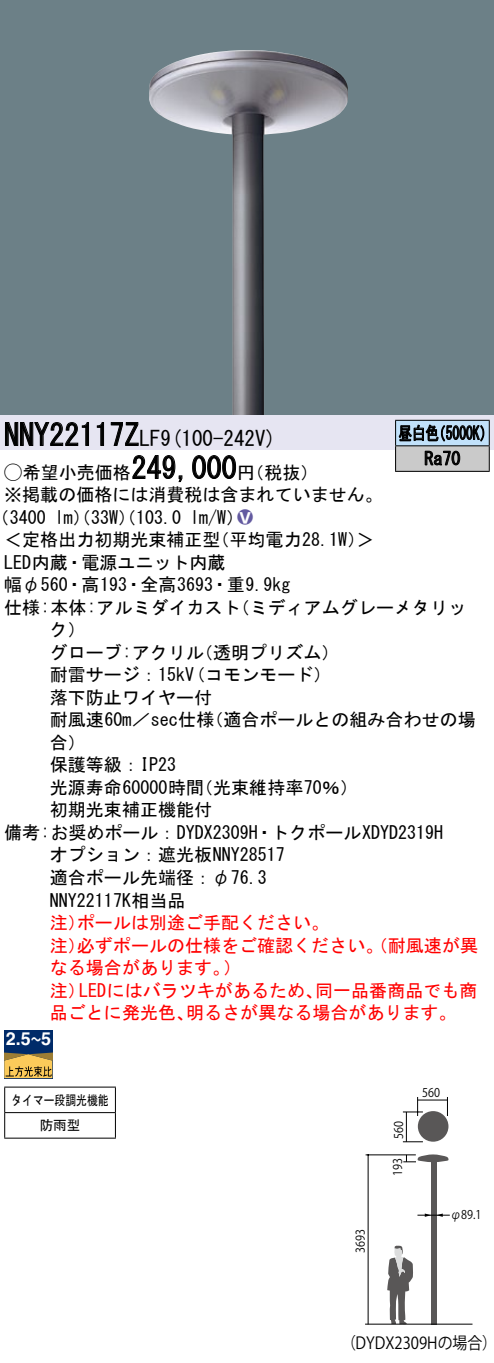
<style>
.page{position:relative;width:494px;height:1363px;background:#fff}
.page>*{position:absolute;margin:0;border:0;box-sizing:border-box;transform-origin:0 0}
.t1{font:30px "MS Gothic";color:#000}
.t2{font:21px "MS Gothic";color:#000}
.t3{font:18px/22.8px "MS Gothic";color:#000}
.t4{font:18px/22.5px "MS Gothic";color:#f00}
.t5{font:18px/25.5px "MS Gothic";color:#000;scale:.75 1}
.t6{font:700 18px "Helvetica";color:#fff}
.t7{font:18px "Ford Classification 1";color:#635aa0}
.t8{font:16.5px "Gothic BBB Pro Medium 90 msp RKSJ H";color:#000;scale:.9 1}
.t9{font:15px "Gothic MB101 Pro De Bold 90 pv RKSJ H";color:#fff;scale:.8 1}
.t10{font:13.5px/25.5px "MS Gothic";color:#000;text-align:center;scale:.8 1}
.t11{font:12px "Gothic BBB Pro Medium 90 msp RKSJ H";color:#000;scale:.9 1}
.s1{font-size:30px}
.s2{font-family:"Ford Classification 1"}
.s3{color:#fff}
</style>
<div class="page">
<div style="left:0;top:0;width:493px;height:415px;background:#6c8087"></div>
<img style="left:149px;top:50px;width:199px;height:365px">
<div style="left:0;top:415px;width:493px;height:35px;background:#e6e5f2"></div>
<svg style="left:5px;top:422px;width:84px;height:24px"></svg>
<svg style="left:96px;top:422px;width:8px;height:24px"></svg>
<svg style="left:110px;top:422px;width:29px;height:24px"></svg>
<svg style="left:132px;top:455px;width:51px;height:27px"></svg>
<svg style="left:192px;top:455px;width:44px;height:24px"></svg>
<div style="left:4px;top:1030px;width:48px;height:48px;background:#002b69"></div>
<svg style="left:4px;top:1052px;width:48px;height:26px"></svg>
<hr style="left:4px;top:1086px;width:112px;height:1px;background:#000">
<hr style="left:4px;top:1112px;width:112px;height:1px;background:#000">
<svg style="left:4px;top:1087px;width:1px;height:50px"></svg>
<svg style="left:115px;top:1087px;width:1px;height:50px"></svg>
<hr style="left:4px;top:1137px;width:112px;height:1px;background:#000">
<hr style="left:395px;top:420px;width:94px;height:1px;background:#000">
<hr style="left:395px;top:471px;width:94px;height:1px;background:#000">
<svg style="left:395px;top:421px;width:94px;height:50px;background:#98a3ab"></svg>
<div style="left:430px;top:1161px;width:6px;height:163px;background:#595757"></div>
<hr style="left:365px;top:1154px;width:50px;height:1px;background:#000">
<hr style="left:367px;top:1154px;width:1px;height:170px;background:#000">
<hr style="left:417px;top:1214px;width:32px;height:1px;background:#000">
<svg style="left:387px;top:1245px;width:26px;height:78px"></svg>
<hr style="left:417px;top:1099px;width:30px;height:1px;background:#000">
<div style="left:417px;top:1111px;width:31px;height:30px;background:#595757;border-radius:50%"></div>
<svg style="left:403px;top:1154px;width:45px;height:8px"></svg>
<svg style="left:402px;top:1097px;width:20px;height:45px"></svg>
<svg style="left:436px;top:1213px;width:6px;height:3px"></svg>
<svg style="left:424px;top:1213px;width:6px;height:3px"></svg>
<hr style="left:365px;top:1323px;width:107px;height:1px;background:#000">
<h1 class="t1" style="left:4px;top:420px;width:122px">NNY22117</h1>
<p class="t2" style="left:124px;top:427px;width:153px"><span class="s1">Z</span>LF (9 100-242 (V</p>
<h1 class="t1" style="left:131px;top:453px;width:106px">249,000</h1>
<p class="t3" style="left:4px;top:461px;width:380px"><span class="s2">A</span>希望小売価格<br>※掲載の価格には消費税は含まれていません。</p>
<p class="t7" style="left:237px;top:508px;width:17px">2<span class="s3">8</span></p>
<p class="t3" style="left:237px;top:461px;width:82px">（円税抜(</p>
<p class="t3" style="left:190px;top:506px;width:55px">l m (W/</p>
<p class="t3" style="left:-8px;top:506px;width:56px">（3400</p>
<p class="t3" style="left:55px;top:506px;width:128px">lm）（33 ）（W 103.0</p>
<p class="t5" style="left:424px;top:420px;width:49px;text-indent:-26px">昼白色<br>Ra70</p>
<p class="t5" style="left:432px;top:420px;width:82px">（5000 (K</p>
<p class="t3" style="left:4px;top:528px;width:217px">＜定格出力初期光束補正型</p>
<p class="t3" style="left:4px;top:551px;width:223px">LED内蔵・電源ユニット内蔵</p>
<p class="t3" style="left:4px;top:573px;width:287px">幅φ560・高193・全高3693・重9.9kg</p>
<p class="t3" style="left:231px;top:596px;width:236px">（ミディアムグレーメタリッ</p>
<p class="t3" style="left:211px;top:528px;width:164px">（平均電力28.1 &lt;(W</p>
<p class="t3" style="left:4px;top:596px;width:238px">仕様:本体:アルミダイカスト</p>
<p class="t3" style="left:50px;top:618px;width:37px">ク(</p>
<p class="t3" style="left:195px;top:641px;width:145px">（透明プリズム(</p>
<p class="t3" style="left:187px;top:641px;width:145px;text-indent:-137px">グローブ:アクリル<br>（コモンモード(</p>
<p class="t3" style="left:50px;top:663px;width:145px">耐雷サージ：15kV</p>
<p class="t3" style="left:50px;top:686px;width:163px">落下防止ワイヤー付</p>
<p class="t3" style="left:205px;top:708px;width:271px">（適合ポールとの組み合わせの場</p>
<p class="t3" style="left:50px;top:708px;width:166px">耐風速60 ／m sec仕様</p>
<p class="t3" style="left:50px;top:731px;width:37px">合(</p>
<p class="t3" style="left:50px;top:753px;width:127px">保護等級：IP23</p>
<p class="t3" style="left:195px;top:776px;width:164px">（光束維持率70％(</p>
<p class="t3" style="left:50px;top:776px;width:156px">光源寿命60000時間</p>
<p class="t3" style="left:50px;top:798px;width:163px">初期光束補正機能付</p>
<p class="t3" style="left:4px;top:821px;width:440px">備考:お奨めポール：DYDX2309 ・H トクポールXDYD2319H</p>
<p class="t3" style="left:50px;top:843px;width:236px">オプション：遮光板NNY28517</p>
<p class="t3" style="left:50px;top:866px;width:218px">適合ポール先端径：φ76.3</p>
<p class="t3" style="left:50px;top:888px;width:137px">NNY22117K相当品</p>
<p class="t4" style="left:77px;top:911px;width:253px">ポールは別途ご手配ください。</p>
<p class="t4" style="left:77px;top:911px;width:402px;text-indent:-27px">注）<br>必ずポールの仕様をご確認ください。（耐風速が異</p>
<p class="t4" style="left:50px;top:933px;width:37px">注）</p>
<p class="t4" style="left:50px;top:956px;width:181px">なる場合があります。</p>
<p class="t4" style="left:223px;top:956px;width:19px">(</p>
<p class="t4" style="left:79px;top:978px;width:245px">LEDにはバラツキがあるため、</p>
<p class="t4" style="left:315px;top:978px;width:163px">同一品番商品でも商</p>
<p class="t4" style="left:50px;top:978px;width:37px">注）</p>
<p class="t4" style="left:50px;top:1001px;width:145px">品ごとに発光色、</p>
<p class="t4" style="left:186px;top:1001px;width:272px">明るさが異なる場合があります。</p>
<p class="t6" style="left:6px;top:1024px;width:27px">2.5</p>
<p class="t6" style="left:41px;top:1024px;width:12px">5</p>
<p class="t9" style="left:30px;top:1027px;width:16px">~</p>
<p class="t10" style="left:11px;top:1087px;width:123px">タイマー段調光機能防雨型</p>
<p class="t11" style="left:353px;top:1252px;width:28px;rotate:-90deg">3693</p>
<p class="t11" style="left:391px;top:1138px;width:21px;rotate:-90deg">560</p>
<p class="t11" style="left:390px;top:1175px;width:21px;rotate:-90deg">193</p>
<p class="t11" style="left:422px;top:1086px;width:21px">560</p>
<p class="t11" style="left:450px;top:1207px;width:36px">φ89.1</p>
<p class="t8" style="left:341px;top:1333px;width:174px">（DYDX2309Hの場合(</p>
</div>
